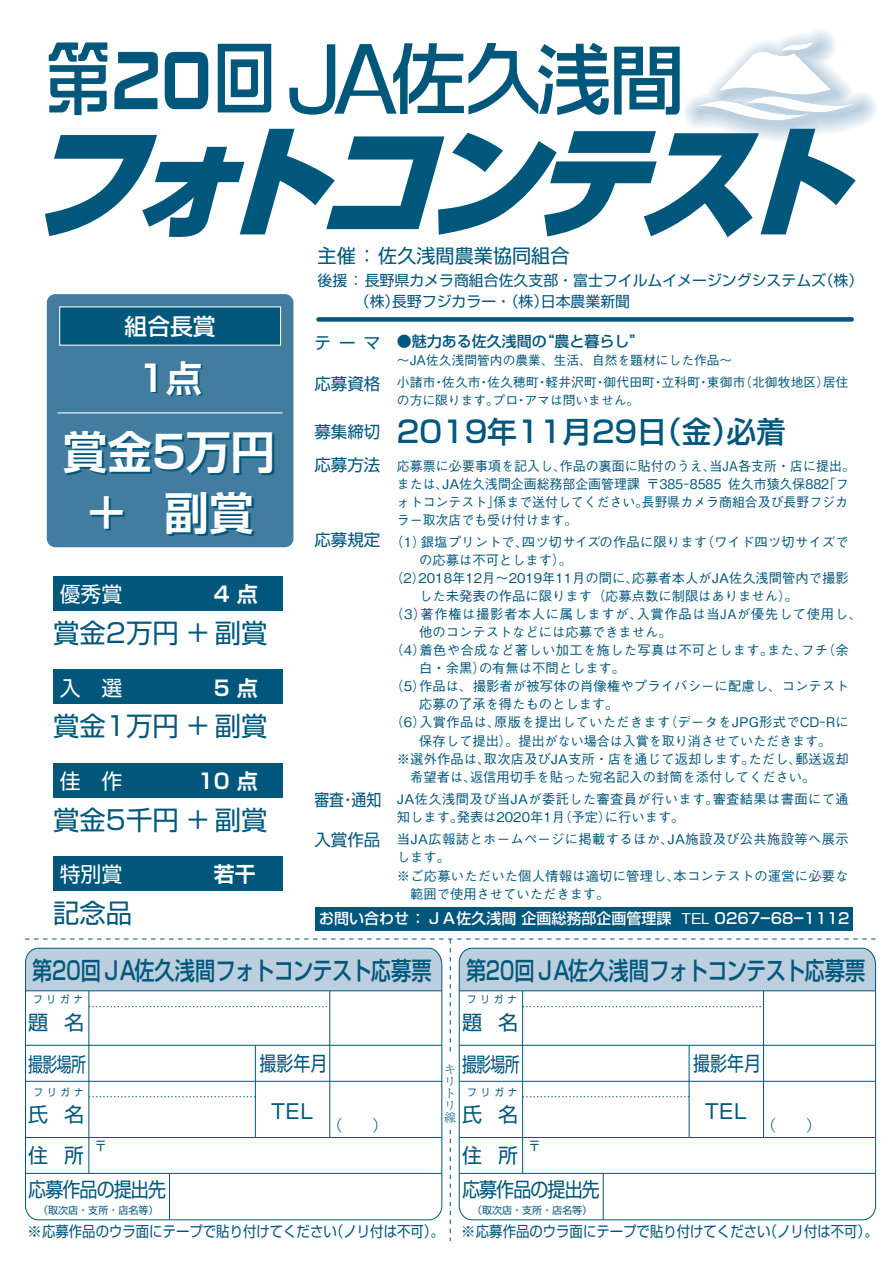
<style>
.page{position:relative;width:893px;height:1263px;background:#fff}
.page>*{position:absolute;margin:0;border:0;box-sizing:border-box;transform-origin:0 0}
.t1{font:italic 900 120.15px "Shin Go Pro";color:#00577c}
.t2{font:81.9px "DF So Gei Std W5";color:#00577c;scale:.8 1}
.t3{font:700 44.7px/61.7px "Shin Go Pro De";color:#fff;text-align:center}
.t4{font:700 36.15px "Shin Go Pro De";color:#fff}
.t5{font:500 29.7px "Shin Go Pro";color:#00577c}
.t6{font:26.4px "Shin Go Pro";color:#00577c}
.t7{font:500 25.05px "Shin Go Pro";letter-spacing:-.035em;color:#00577c;scale:.81 1}
.t8{font:500 22.8px "Shin Go Pro";color:#fff}
.t9{font:20.85px "Shin Go Pro";color:#fff}
.t10{font:700 20.85px "Shin Go Pro De";color:#fff}
.t11{font:19.95px/41.7px "Shin Go Pro";letter-spacing:-.05em;color:#00577c}
.t12{font:19.95px "Shin Go Pro";letter-spacing:-.05em;color:#00577c;scale:.9 1}
.t13{font:19.95px "Shin Go Pro";letter-spacing:-.05em;color:#00577c;scale:.85 1}
.t14{font:19.2px "Shin Go Pro";color:#00577c}
.t15{font:16.5px/33.8px "Shin Go Pro";color:#00577c}
.t16{font:16.5px "Shin Go Pro";color:#00577c;scale:.9 1}
.t17{font:500 15px "Shin Go Pro";color:#fff}
.t18{font:500 15px "Shin Go Pro";color:#00577c}
.t19{font:300 15px "Shin Go Pro";color:#00577c}
.t20{font:14.85px/21.3px "Shin Go Pro";color:#00577c}
.t21{font:500 13.35px/18px "Gothic BBB Pro";letter-spacing:.005em;color:#00577c}
.t22{font:500 13.35px "Gothic BBB Pro";letter-spacing:.025em;color:#00577c}
.t23{font:500 13.35px/18px "Gothic BBB Pro";letter-spacing:.025em;color:#00577c;scale:1.1 1}
.t24{font:500 13.35px "Gothic BBB Pro";letter-spacing:.05em;color:#00577c}
.t25{font:13.35px "Shin Go Pro";color:#00577c}
.t26{font:500 12.75px/22.4px "Gothic BBB Pro";color:#00577c}
.t27{font:300 12px/12px "Ryumin Pro";color:#00577c}
.t28{font:10.05px "Shin Go Pro";letter-spacing:.5em;color:#00577c}
.t29{font:10.05px "Shin Go Pro";letter-spacing:.5em;color:#00577c;scale:.9 1}
.s1{font-size:95.85px}
.s2{font-weight:400;font-size:16.5px}
.s3{font-size:13.35px}
.s4{font-family:"Gothic BBB Pro"}
</style>
<div class="page">
<div style="left:47px;top:294px;width:246px;height:253px;background:#427c9e;border-radius:9px"></div>
<svg style="left:25px;top:1055px;width:418px;height:165px"></svg>
<hr style="left:329px;top:991px;width:1px;height:146px;background:#00577c">
<hr style="left:255px;top:1046px;width:1px;height:92px;background:#00577c">
<hr style="left:26px;top:1173px;width:416px;height:1px;background:#00577c">
<hr style="left:169px;top:1173px;width:1px;height:47px;background:#00577c">
<svg style="left:458px;top:1055px;width:418px;height:165px"></svg>
<hr style="left:763px;top:991px;width:1px;height:146px;background:#00577c">
<hr style="left:689px;top:1046px;width:1px;height:92px;background:#00577c">
<hr style="left:459px;top:1173px;width:417px;height:1px;background:#00577c">
<hr style="left:603px;top:1173px;width:1px;height:47px;background:#00577c">
<div style="left:318px;top:317px;width:534px;height:5px;background:#00577c"></div>
<div style="left:315px;top:907px;width:538px;height:23px;background:#00577c"></div>
<svg style="left:289px;top:31px;width:587px;height:110px"></svg>
<svg style="left:450px;top:1129px;width:1px;height:112px"></svg>
<svg style="left:25px;top:939px;width:851px;height:116px"></svg>
<div style="left:59px;top:306px;width:222px;height:40px;background:#00577c"></div>
<div style="left:53px;top:576px;width:230px;height:34px;background:#00577c"></div>
<hr style="left:58px;top:412px;width:224px;height:1px;background:#fff">
<div style="left:53px;top:670px;width:230px;height:34px;background:#00577c"></div>
<div style="left:53px;top:763px;width:230px;height:34px;background:#00577c"></div>
<div style="left:53px;top:856px;width:230px;height:34px;background:#00577c"></div>
<h2 class="t2" style="left:45px;top:34px;width:291px">第<span class="s1">20</span>回</h2>
<h1 class="t1" style="left:25px;top:86px;width:870px">フォトコンテスト</h1>
<h3 class="t8" style="left:125px;top:308px;width:93px">組合長賞</h3>
<h3 class="t4" style="left:138px;top:348px;width:65px">1点</h3>
<h3 class="t3" style="left:63px;top:415px;width:214px">賞金5万円＋　副賞</h3>
<h3 class="t9" style="left:60px;top:577px;width:64px">優秀賞</h3>
<h3 class="t10" style="left:214px;top:577px;width:45px">4 点</h3>
<h3 class="t6" style="left:53px;top:611px;width:216px">賞金2万円 ＋ 副賞</h3>
<h3 class="t9" style="left:60px;top:671px;width:64px">入　選</h3>
<h3 class="t10" style="left:214px;top:671px;width:45px">5 点</h3>
<h3 class="t6" style="left:53px;top:705px;width:216px">賞金1万円 ＋ 副賞</h3>
<h3 class="t9" style="left:60px;top:764px;width:64px">佳　作</h3>
<h3 class="t10" style="left:198px;top:764px;width:61px">10 点</h3>
<h3 class="t6" style="left:53px;top:798px;width:216px">賞金5千円 ＋ 副賞</h3>
<h3 class="t9" style="left:60px;top:857px;width:64px">特別賞</h3>
<h3 class="t10" style="left:214px;top:857px;width:43px">若干</h3>
<h3 class="t6" style="left:53px;top:891px;width:81px">記念品</h3>
<h3 class="t14" style="left:318px;top:240px;width:253px">主催 ： 佐久浅間農業協同組合</h3>
<p class="t20" style="left:318px;top:268px;width:547px">後援 ： 長野県カメラ商組合佐久支部・富士フイルムイメージングシステムズ（株）　　（株）長野フジカラー・（株）日本農業新聞</p>
<p class="t18" style="left:314px;top:329px;width:331px"><span class="s2">テーマ</span> ●魅力ある佐久浅間の“農と暮らし”</p>
<p class="t26" style="left:397px;top:347px;width:453px">～<span class="s3">JA</span>佐久浅間管内の農業、生活、自然を題材にした作品～<br>小諸市・佐久市・佐久穂町・軽井沢町・御代田町・立科町・東御市（北御牧地区）居住</p>
<p class="t26" style="left:397px;top:388px;width:244px">の方に限ります。プロ・アマは問いません。</p>
<h3 class="t5" style="left:397px;top:407px;width:391px">2019年11月29日（金）必着</h3>
<p class="t21" style="left:397px;top:455px;width:460px">応募票に必要事項を記入し、作品の裏面に貼付のうえ、当JA各支所・店に提出。または、JA佐久浅間企画総務部企画管理課 〒385－8585 佐久市猿久保882「フォトコンテスト」係まで送付してください。長野県カメラ商組合及び長野フジカラー取次店でも受け付けます。</p>
<p class="t21" style="left:390px;top:531px;width:460px">（1）銀塩プリントで、四ツ切サイズの作品に限ります（ワイド四ツ切サイズで</p>
<p class="t21" style="left:419px;top:549px;width:154px">の応募は不可とします）。</p>
<p class="t21" style="left:390px;top:567px;width:460px">（2）2018年12月～2019年11月の間に、応募者本人がJA佐久浅間管内で撮影</p>
<p class="t21" style="left:419px;top:585px;width:380px">した未発表の作品に限ります（応募点数に制限はありません）。</p>
<p class="t24" style="left:390px;top:603px;width:473px">（3）著作権は撮影者本人に属しますが、入賞作品は当JAが優先して使用し、</p>
<p class="t21" style="left:419px;top:621px;width:254px">他のコンテストなどには応募できません。</p>
<p class="t22" style="left:390px;top:639px;width:460px">（4）着色や合成など著しい加工を施した写真は不可とします。また、フチ（余</p>
<p class="t21" style="left:419px;top:657px;width:207px">白・余黒）の有無は不問とします。</p>
<p class="t21" style="left:390px;top:676px;width:460px">（5）作品は、撮影者が被写体の肖像権やプライバシーに配慮し、コンテスト</p>
<p class="t21" style="left:419px;top:694px;width:201px">応募の了承を得たものとします。</p>
<p class="t21" style="left:390px;top:712px;width:460px">（6）入賞作品は、原版を提出していただきます（データをJPG形式でCD－Rに</p>
<p class="t21" style="left:419px;top:730px;width:413px">保存して提出）。提出がない場合は入賞を取り消させていただきます。</p>
<p class="t21" style="left:397px;top:748px;width:453px">※選外作品は、取次店及びJA支所・店を通じて返却します。ただし、郵送返却</p>
<p class="t21" style="left:410px;top:766px;width:407px">希望者は、返信用切手を貼った宛名記入の封筒を添付してください。</p>
<p class="t23" style="left:397px;top:788px;width:412px">JA佐久浅間及び当JAが委託した審査員が行います。審査結果は書面にて通知します。発表は2020年1月（予定）に行います。</p>
<p class="t22" style="left:397px;top:829px;width:453px">当JA広報誌とホームページに掲載するほか、JA施設及び公共施設等へ展示</p>
<p class="t21" style="left:397px;top:847px;width:55px">します。</p>
<p class="t21" style="left:397px;top:865px;width:453px">※ご応募いただいた個人情報は適切に管理し、本コンテストの運営に必要な</p>
<p class="t21" style="left:410px;top:883px;width:201px">範囲で使用させていただきます。</p>
<p class="t17" style="left:319px;top:906px;width:532px">お問い合わせ ： ＪＡ佐久浅間 企画総務部企画管理課 <span class="s4">TEL</span> 0267ー68ー1112</p>
<p class="t15" style="left:314px;top:364px;width:67px">応募資格</p>
<p class="t15" style="left:314px;top:412px;width:67px">募集締切応募方法</p>
<p class="t15" style="left:314px;top:521px;width:67px">応募規定</p>
<p class="t16" style="left:314px;top:786px;width:76px">審査・通知</p>
<p class="t15" style="left:314px;top:821px;width:67px">入賞作品</p>
<h3 class="t7" style="left:32px;top:950px;width:495px">第20回ＪＡ佐久浅間フォトコンテスト応募票</h3>
<h3 class="t7" style="left:466px;top:950px;width:495px">第20回ＪＡ佐久浅間フォトコンテスト応募票</h3>
<p class="t29" style="left:33px;top:991px;width:57px">フリガナ</p>
<p class="t29" style="left:467px;top:991px;width:57px">フリガナ</p>
<h3 class="t11" style="left:28px;top:999px;width:59px">題 名撮影場所</h3>
<h3 class="t11" style="left:28px;top:1091px;width:58px">氏 名住 所</h3>
<p class="t29" style="left:34px;top:1084px;width:57px">フリガナ</p>
<p class="t25" style="left:94px;top:1135px;width:15px">〒</p>
<h3 class="t13" style="left:259px;top:1047px;width:82px">撮影年月</h3>
<h3 class="t11" style="left:268px;top:1088px;width:50px">ＴＥＬ</h3>
<p class="t19" style="left:327px;top:1113px;width:62px">（　　）</p>
<h3 class="t11" style="left:462px;top:999px;width:59px">題 名撮影場所</h3>
<h3 class="t11" style="left:462px;top:1091px;width:58px">氏 名住 所</h3>
<p class="t27" style="left:444px;top:1062px;width:13px">キリトリ線</p>
<p class="t29" style="left:468px;top:1084px;width:57px">フリガナ</p>
<p class="t25" style="left:528px;top:1135px;width:15px">〒</p>
<h3 class="t13" style="left:693px;top:1047px;width:82px">撮影年月</h3>
<h3 class="t11" style="left:702px;top:1088px;width:50px">ＴＥＬ</h3>
<p class="t19" style="left:761px;top:1113px;width:62px">（　　）</p>
<h3 class="t12" style="left:28px;top:1173px;width:155px">応募作品の提出先</h3>
<h3 class="t12" style="left:462px;top:1173px;width:155px">応募作品の提出先</h3>
<p class="t28" style="left:38px;top:1201px;width:122px">（取次店・支所・店名等）</p>
<p class="t28" style="left:472px;top:1201px;width:122px">（取次店・支所・店名等）</p>
<p class="t20" style="left:27px;top:1219px;width:852px">※応募作品のウラ面にテープで貼り付けてください（ノリ付は不可）。 ※応募作品のウラ面にテープで貼り付けてください（ノリ付は不可）。</p>
</div>
